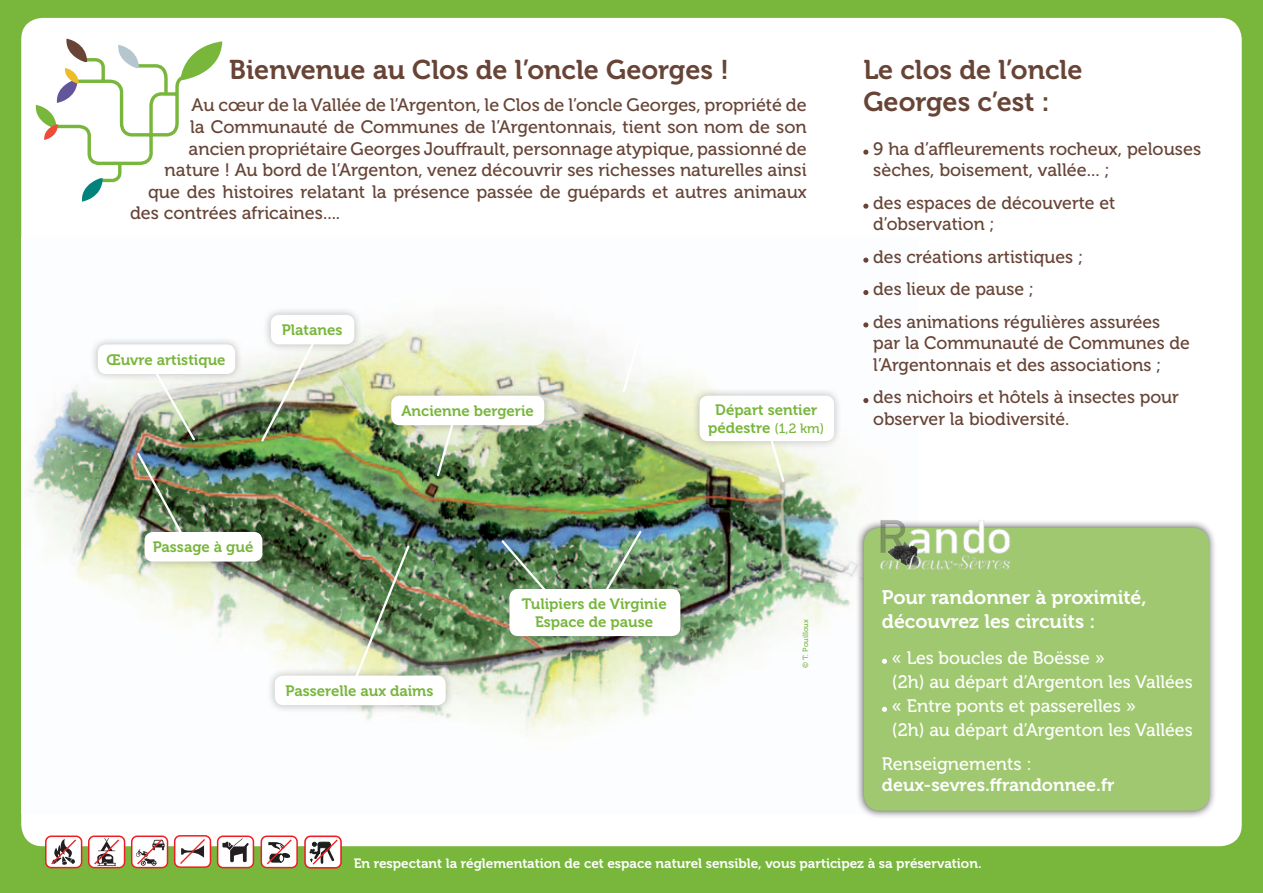
<style>
.page{position:relative;width:1263px;height:893px;background:#78b63c}
.page>*{position:absolute;margin:0;border:0;box-sizing:border-box;transform-origin:0 0}
.t1{font:27px "Museo 700";color:#674436}
.t2{font:19.5px/23.4px "Museo 700";color:#fff}
.t3{font:18px/21.6px "Museo 500";color:#674436}
.t4{font:18px/24px "Museo 500";color:#fff}
.t5{font:18px "Museo 700";color:#fff}
.t6{font:15px/18px "Museo 700";color:#78b63c;text-align:center}
.t7{font:13.5px "Museo 700";color:#fff}
.t8{font:7.5px "Museo 500";color:#78b63c}
.s1{font-family:"Museo 500";font-size:13.5px}
</style>
<div class="page">
<div style="left:21px;top:18px;width:1221px;height:828px;background:#fff;border-radius:21px"></div>
<img style="left:28px;top:257px;width:841px;height:478px">
<svg style="left:35px;top:39px;width:187px;height:163px"></svg>
<svg style="left:863px;top:150px;width:5px;height:5px"></svg>
<svg style="left:863px;top:204px;width:5px;height:5px"></svg>
<svg style="left:863px;top:258px;width:5px;height:5px"></svg>
<svg style="left:863px;top:290px;width:5px;height:5px"></svg>
<svg style="left:863px;top:322px;width:5px;height:5px"></svg>
<svg style="left:863px;top:398px;width:5px;height:5px"></svg>
<div style="left:90px;top:336px;width:153px;height:46px;background:#231f20;opacity:.3"></div>
<div style="left:98px;top:344px;width:137px;height:30px;background:#fff;border-radius:9px"></div>
<img style="left:152px;top:374px;width:45px;height:68px">
<div style="left:136px;top:524px;width:134px;height:46px;background:#231f20;opacity:.3"></div>
<div style="left:145px;top:532px;width:117px;height:30px;background:#fff;border-radius:9px"></div>
<img style="left:135px;top:451px;width:51px;height:88px">
<div style="left:383px;top:387px;width:169px;height:46px;background:#231f20;opacity:.3"></div>
<div style="left:391px;top:396px;width:153px;height:29px;background:#fff;border-radius:9px"></div>
<svg style="left:435px;top:425px;width:21px;height:53px"></svg>
<svg style="left:621px;top:334px;width:21px;height:60px"></svg>
<div style="left:691px;top:387px;width:151px;height:62px;background:#231f20;opacity:.3"></div>
<div style="left:699px;top:396px;width:135px;height:45px;background:#fff;border-radius:9px"></div>
<svg style="left:768px;top:441px;width:18px;height:43px"></svg>
<div style="left:266px;top:667px;width:188px;height:46px;background:#231f20;opacity:.3"></div>
<div style="left:275px;top:676px;width:171px;height:29px;background:#fff;border-radius:9px"></div>
<img style="left:353px;top:544px;width:58px;height:132px">
<div style="left:501px;top:581px;width:188px;height:63px;background:#231f20;opacity:.3"></div>
<div style="left:509px;top:589px;width:171px;height:47px;background:#fff;border-radius:9px"></div>
<img style="left:499px;top:538px;width:54px;height:60px">
<img style="left:602px;top:529px;width:41px;height:60px">
<div style="left:263px;top:307px;width:99px;height:45px;background:#231f20;opacity:.3"></div>
<div style="left:271px;top:315px;width:83px;height:29px;background:#fff;border-radius:9px"></div>
<img style="left:259px;top:341px;width:57px;height:102px">
<div style="left:856px;top:520px;width:361px;height:299px;background:#231f20;opacity:.75"></div>
<div style="left:864px;top:528px;width:345px;height:283px;background:#9fc870;border-radius:16px"></div>
<svg style="left:882px;top:659px;width:5px;height:5px"></svg>
<svg style="left:882px;top:707px;width:5px;height:5px"></svg>
<img style="left:855px;top:503px;width:181px;height:78px">
<div style="left:131px;top:835px;width:37px;height:33px;background:#fff;border:2px solid #ee1d23;border-radius:5px"></div>
<svg style="left:136px;top:839px;width:29px;height:27px"></svg>
<div style="left:88px;top:835px;width:37px;height:33px;background:#fff;border:2px solid #ee1d23;border-radius:5px"></div>
<svg style="left:94px;top:838px;width:25px;height:28px"></svg>
<div style="left:217px;top:835px;width:37px;height:33px;background:#fff;border:2px solid #ee1d23;border-radius:5px"></div>
<svg style="left:222px;top:838px;width:27px;height:25px"></svg>
<div style="left:45px;top:835px;width:37px;height:33px;background:#fff;border:2px solid #ee1d23;border-radius:5px"></div>
<svg style="left:51px;top:839px;width:25px;height:26px"></svg>
<div style="left:174px;top:835px;width:37px;height:33px;background:#fff;border:2px solid #ee1d23;border-radius:5px"></div>
<svg style="left:180px;top:839px;width:25px;height:25px"></svg>
<div style="left:261px;top:835px;width:37px;height:33px;background:#fff;border:2px solid #ee1d23;border-radius:5px"></div>
<svg style="left:267px;top:839px;width:25px;height:25px"></svg>
<div style="left:304px;top:835px;width:38px;height:34px;background:#fff;border:2px solid #ee1d23;border-radius:6px"></div>
<svg style="left:310px;top:837px;width:28px;height:28px"></svg>
<p class="t1" style="left:229px;top:55px;width:501px">Bienvenue au Clos de l’oncle Georges !</p>
<p class="t3" style="left:192px;top:95px;width:617px">Au cœur de la Vallée de l’Argenton, le Clos de l’oncle Georges, propriété de</p>
<p class="t3" style="left:190px;top:116px;width:618px">la Communauté de Communes de l’Argentonnais, tient son nom de son</p>
<p class="t3" style="left:189px;top:138px;width:619px">ancien propriétaire Georges Jouffrault, personnage atypique, passionné de</p>
<p class="t3" style="left:165px;top:160px;width:644px">nature ! Au bord de l’Argenton, venez découvrir ses richesses naturelles ainsi</p>
<p class="t3" style="left:148px;top:181px;width:660px">que des histoires relatant la présence passée de guépards et autres animaux</p>
<p class="t3" style="left:130px;top:203px;width:212px">des contrées africaines....</p>
<p class="t6" style="left:106px;top:351px;width:121px">Œuvre artistique</p>
<p class="t6" style="left:282px;top:321px;width:62px">Platanes</p>
<p class="t6" style="left:402px;top:402px;width:134px">Ancienne bergerie</p>
<p class="t6" style="left:708px;top:401px;width:118px">Départ sentier pédestre <span class="s1">(1,2 km)</span></p>
<p class="t1" style="left:863px;top:55px;width:221px">Le clos de l’oncle</p>
<p class="t1" style="left:863px;top:87px;width:188px">Georges c’est :</p>
<p class="t3" style="left:873px;top:138px;width:329px">9 ha d’affleurements rocheux, pelouses sèches, boisement, vallée... ;</p>
<p class="t3" style="left:873px;top:192px;width:244px">des espaces de découverte et d’observation ;</p>
<p class="t3" style="left:873px;top:246px;width:211px">des créations artistiques ;</p>
<p class="t3" style="left:873px;top:278px;width:162px">des lieux de pause ;</p>
<p class="t3" style="left:873px;top:311px;width:318px">des animations régulières assurées par la Communauté de Communes de l’Argentonnais et des associations ;</p>
<p class="t3" style="left:873px;top:386px;width:307px">des nichoirs et hôtels à insectes pour observer la biodiversité.</p>
<p class="t6" style="left:153px;top:538px;width:102px">Passage à gué</p>
<p class="t6" style="left:286px;top:682px;width:149px">Passerelle aux daims</p>
<p class="t6" style="left:522px;top:595px;width:146px">Tulipiers de Virginie</p>
<p class="t6" style="left:535px;top:613px;width:119px">Espace de pause</p>
<p class="t8" style="left:801px;top:668px;width:50px;rotate:-90deg">© T. Pouilloux</p>
<p class="t2" style="left:882px;top:586px;width:266px">Pour randonner à proximité, découvrez les circuits :</p>
<p class="t4" style="left:892px;top:646px;width:302px">« Les boucles de Boësse »<br>(2h) au départ d’Argenton les Vallées</p>
<p class="t4" style="left:892px;top:694px;width:302px">« Entre ponts et passerelles »<br>(2h) au départ d’Argenton les Vallées</p>
<p class="t4" style="left:882px;top:752px;width:151px">Renseignements :</p>
<p class="t5" style="left:882px;top:775px;width:234px">deux-sevres.ffrandonnee.fr</p>
<p class="t7" style="left:354px;top:856px;width:629px">En respectant la réglementation de cet espace naturel sensible, vous participez à sa préservation.</p>
</div>
